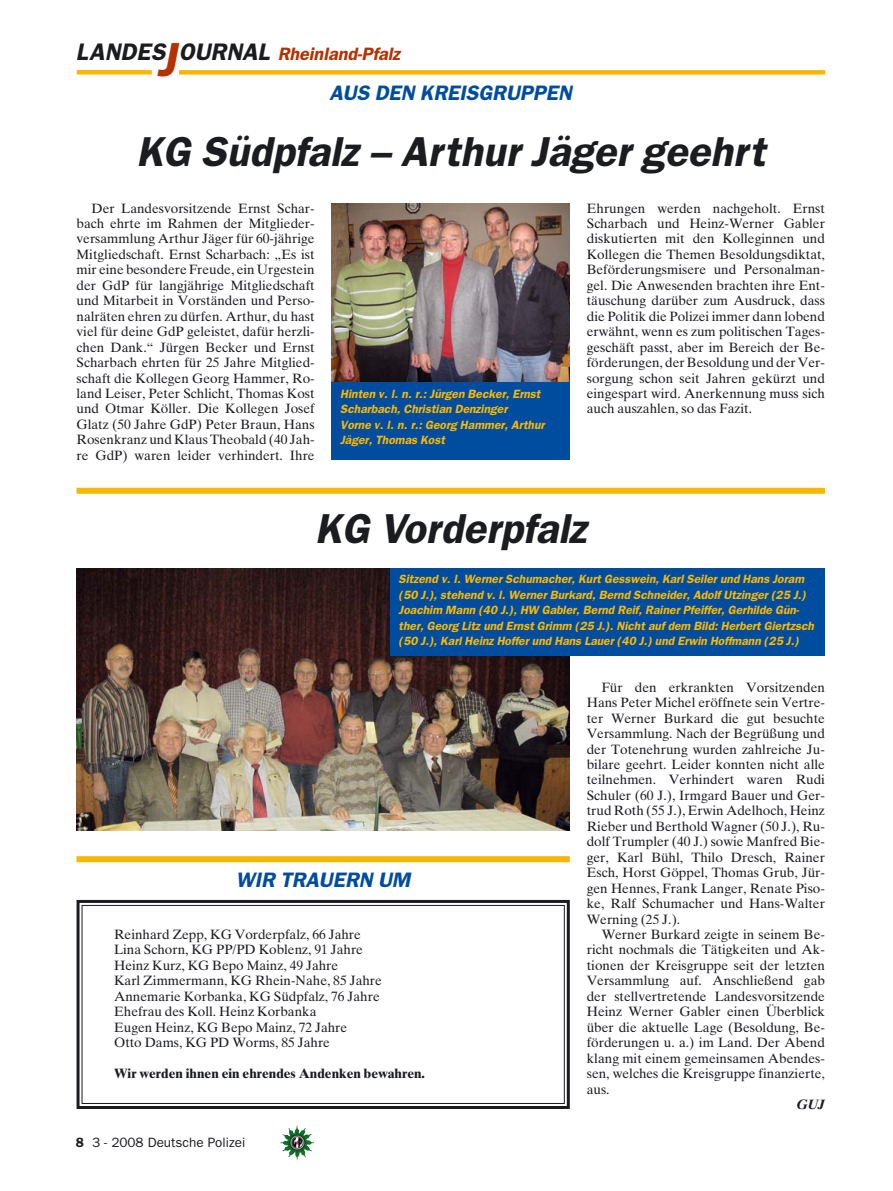
<style>
.page{position:relative;width:893px;height:1191px;background:#fff}
.page>*{position:absolute;margin:0;border:0;box-sizing:border-box;transform-origin:0 0}
.t1{font:italic 600 42px "Franklin Gothic";color:#1b1c20}
.t2{font:italic 600 21px "Franklin Gothic";color:#004d9f}
.t3{font:italic 600 18px "Franklin Gothic";color:#b43200}
.t4{font:13.5px/15.5px "Times Ten";color:#1b1c20;text-align:justify}
.t5{font:700 13.5px "Times Ten";color:#1b1c20}
.t6{font:13.5px "Franklin Gothic";color:#1b1c20}
.t7{font:italic 700 13.5px "Times Ten";color:#1b1c20}
.t8{font:italic 600 12px/15.5px "Franklin Gothic";color:#f9b700}
.s1{font-size:24px;color:#1b1c20}
.s2{font-size:48px}
.s3{font-weight:600}
</style>
<div class="page">
<img style="left:282px;top:1127px;width:32px;height:32px">
<hr style="left:77px;top:70px;width:75px;height:4px;background:#f9b700">
<div style="left:179px;top:70px;width:646px;height:5px;background:#f9b700"></div>
<img style="left:332px;top:204px;width:238px;height:178px">
<div style="left:77px;top:900px;width:493px;height:209px;border:3px solid #1b1c20"></div>
<div style="left:82px;top:905px;width:483px;height:199px;border:1px solid #1b1c20"></div>
<div style="left:77px;top:856px;width:493px;height:6px;background:#f9b700"></div>
<div style="left:332px;top:382px;width:238px;height:78px;background:#004d9f"></div>
<div style="left:77px;top:488px;width:748px;height:6px;background:#f9b700"></div>
<img style="left:77px;top:568px;width:493px;height:262px">
<div style="left:390px;top:568px;width:435px;height:87px;background:#004d9f"></div>
<h3 class="t3" style="left:76px;top:48px;width:329px"><span class="s1">LANDES</span><span class="s2">J</span><span class="s1">OURNAL</span> Rheinland-Pfalz</h3>
<h2 class="t2" style="left:329px;top:86px;width:248px">AUS DEN KREISGRUPPEN</h2>
<h1 class="t1" style="left:136px;top:137px;width:638px">KG Südpfalz – Arthur Jäger geehrt</h1>
<p class="t4" style="left:77px;top:201px;width:240px;text-indent:15px">Der Landesvorsitzende Ernst Schar&shy;bach ehrte im Rahmen der Mitglieder&shy;versammlung Arthur Jäger für 60-jährige Mitgliedschaft. Ernst Scharbach: „Es ist mir eine besondere Freude, ein Urgestein der GdP für langjährige Mitgliedschaft und Mitarbeit in Vorständen und Perso&shy;nalräten ehren zu dürfen. Arthur, du hast viel für deine GdP geleistet, dafür herzli&shy;chen Dank.“ Jürgen Becker und Ernst Scharbach ehrten für 25 Jahre Mitglied&shy;schaft die Kollegen Georg Hammer, Ro&shy;land Leiser, Peter Schlicht, Thomas Kost und Otmar Köller. Die Kollegen Josef Glatz (50 Jahre GdP) Peter Braun, Hans Rosenkranz und Klaus Theobald (40 Jah&shy;re GdP) waren leider verhindert. Ihre</p>
<p class="t4" style="left:587px;top:201px;width:240px">Ehrungen werden nachgeholt. Ernst Scharbach und Heinz-Werner Gabler diskutierten mit den Kolleginnen und Kollegen die Themen Besoldungsdiktat, Beförderungsmisere und Personalman&shy;gel. Die Anwesenden brachten ihre Ent&shy;täuschung darüber zum Ausdruck, dass die Politik die Polizei immer dann lobend erwähnt, wenn es zum politischen Tages&shy;geschäft passt, aber im Bereich der Be&shy;förderungen, der Besoldung und der Ver&shy;sorgung schon seit Jahren gekürzt und eingespart wird. Anerkennung muss sich auch auszahlen, so das Fazit.</p>
<p class="t8" style="left:340px;top:387px;width:208px">Hinten v. l. n. r.: Jürgen Becker, Ernst<br>Scharbach, Christian Denzinger<br>Vorne v. l. n. r.: Georg Hammer, Arthur<br>Jäger, Thomas Kost</p>
<h1 class="t1" style="left:315px;top:514px;width:280px">KG Vorderpfalz</h1>
<p class="t8" style="left:399px;top:572px;width:419px">Sitzend v. l. Werner Schumacher, Kurt Gesswein, Karl Seiler und Hans Joram (50 J.), stehend v. l. Werner Burkard, Bernd Schneider, Adolf Utzinger (25 J.)<br>Joachim Mann (40 J.), HW Gabler, Bernd Reif, Rainer Pfeiffer, Gerhilde Gün&shy;ther, Georg Litz und Ernst Grimm (25 J.). Nicht auf dem Bild: Herbert Giertzsch (50 J.), Karl Heinz Hoffer und Hans Lauer (40 J.) und Erwin Hoffmann (25 J.)</p>
<h2 class="t2" style="left:236px;top:872px;width:179px">WIR TRAUERN UM</h2>
<p class="t4" style="left:114px;top:928px;width:269px;text-align:left">Reinhard Zepp, KG Vorderpfalz, 66 Jahre Lina Schorn, KG PP/PD Koblenz, 91 Jahre Heinz Kurz, KG Bepo Mainz, 49 Jahre<br>Karl Zimmermann, KG Rhein-Nahe, 85 Jahre Annemarie Korbanka, KG Südpfalz, 76 Jahre Ehefrau des Koll. Heinz Korbanka<br>Eugen Heinz, KG Bepo Mainz, 72 Jahre<br>Otto Dams, KG PD Worms, 85 Jahre</p>
<p class="t5" style="left:114px;top:1068px;width:312px">Wir werden ihnen ein ehrendes Andenken bewahren.</p>
<p class="t6" style="left:76px;top:1137px;width:171px"><span class="s3">8</span> 3 - 2008 Deutsche Polizei</p>
<p class="t4" style="left:587px;top:680px;width:240px;text-indent:15px">Für den erkrankten Vorsitzenden Hans Peter Michel eröffnete sein Vertre&shy;ter Werner Burkard die gut besuchte Versammlung. Nach der Begrüßung und der Totenehrung wurden zahlreiche Ju&shy;bilare geehrt. Leider konnten nicht alle teilnehmen. Verhindert waren Rudi Schuler (60 J.), Irmgard Bauer und Ger&shy;trud Roth (55 J.), Erwin Adelhoch, Heinz Rieber und Berthold Wagner (50 J.), Ru&shy;dolf Trumpler (40 J.) sowie Manfred Bie&shy;ger, Karl Bühl, Thilo Dresch, Rainer Esch, Horst Göppel, Thomas Grub, Jür&shy;gen Hennes, Frank Langer, Renate Piso&shy;ke, Ralf Schumacher und Hans-Walter Werning (25 J.).</p>
<p class="t4" style="left:587px;top:928px;width:240px;text-indent:15px">Werner Burkard zeigte in seinem Be&shy;richt nochmals die Tätigkeiten und Ak&shy;tionen der Kreisgruppe seit der letzten Versammlung auf. Anschließend gab der stellvertretende Landesvorsitzende Heinz Werner Gabler einen Überblick über die aktuelle Lage (Besoldung, Be&shy;förderungen u. a.) im Land. Der Abend klang mit einem gemeinsamen Abendes&shy;sen, welches die Kreisgruppe finanzierte, aus.</p>
<p class="t7" style="left:796px;top:1099px;width:30px">GUJ</p>
</div>
